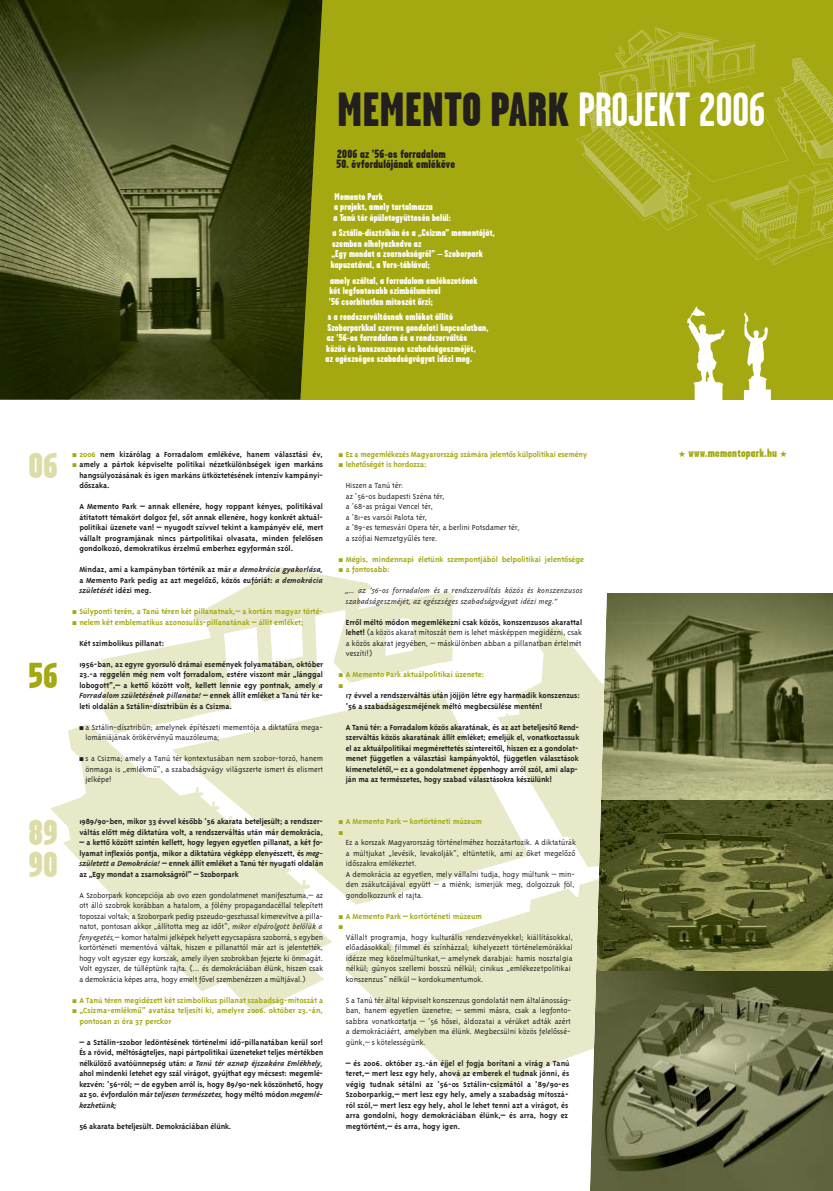
<style>
.page{position:relative;width:833px;height:1191px;background:#fff}
.page>*{position:absolute;margin:0;border:0;box-sizing:border-box;transform-origin:0 0}
.t1{font:48px "Garage Gothic H Black";color:#231f1f}
.t2{font:36px/31.5px "Garage Gothic H Black";color:#dcdca7}
.t3{font:36px "Garage Gothic H Black";color:#a4a912}
.t4{font:12px "Garage Gothic H Black";letter-spacing:.015em;color:#231f1f}
.t5{font:12px "Garage Gothic H Black";letter-spacing:.015em;color:#a4a912}
.t6{font:10px/10.5px "Garage Gothic H Black";letter-spacing:.01em;color:#fff}
.t7{font:8.5px/10.5px "Triplex Bold H";color:#231f1f}
.t8{font:8.5px/10.5px "Triplex Light H";color:#231f1f}
.t9{font:8.5px/10.5px "Triplex Bold H";color:#a4a912}
.t10{font:8.5px "Triplex Bold Italic H";color:#231f1f}
.t11{font:8.5px/10.5px "Triplex Light Italic H";color:#231f1f}
.s1{font-family:"Garage Gothic H Bold";color:#fff}
.s2{color:#a4a912}
.s3{font-family:"Triplex Bold Italic H"}
.s4{font-family:"Triplex Bold H"}
.s5{font-family:"Triplex Light Italic H"}
</style>
<div class="page">
<img style="left:612px;top:799px;width:221px;height:172px">
<img style="left:612px;top:593px;width:221px;height:206px">
<img style="left:612px;top:971px;width:221px;height:220px">
<img style="left:50px;top:567px;width:562px;height:532px">
<div style="left:0;top:0;width:833px;height:400px;background:#a4a912"></div>
<img style="left:0;top:0;width:323px;height:400px">
<img style="left:743px;top:312px;width:28px;height:88px">
<img style="left:687px;top:306px;width:38px;height:94px">
<img style="left:576px;top:27px;width:257px;height:238px">
<svg style="left:73px;top:610px;width:3px;height:15px"></svg>
<svg style="left:73px;top:999px;width:3px;height:14px"></svg>
<svg style="left:339px;top:915px;width:4px;height:14px"></svg>
<svg style="left:339px;top:820px;width:4px;height:15px"></svg>
<svg style="left:339px;top:673px;width:4px;height:15px"></svg>
<svg style="left:339px;top:567px;width:4px;height:5px"></svg>
<h1 class="t1" style="left:337px;top:92px;width:430px">MEMENTO PARK <span class="s1">PROJEKT 2006</span></h1>
<h3 class="t4" style="left:337px;top:149px;width:110px">2006 az ’56-os forradalom</h3>
<h3 class="t4" style="left:336px;top:159px;width:120px">50. évfordulójának emlékéve</h3>
<p class="t6" style="left:333px;top:192px;width:119px">Memento Park<br>a projekt, amely tartalmazza<br>a Tanú tér épületegyüttesén belül:</p>
<p class="t6" style="left:331px;top:229px;width:166px">a Sztálin-dísztribün és a „Csizma” mementóját, szemben elhelyezkedve az<br>„Egy mondat a zsarnokságról” – Szoborpark kapuzatával, a Vers-táblával;</p>
<p class="t6" style="left:329px;top:276px;width:150px">amely ezáltal, a forradalom emlékezetének két legfontosabb szimbólumával<br>’56 csorbítatlan mítoszát ôrzi;</p>
<p class="t6" style="left:326px;top:313px;width:164px">s a rendszerváltásnak emléket állító Szoborparkkal szerves gondolati kapcsolatban, az ’56-os forradalom és a rendszerváltás<br>közös és konszenzusos szabadságeszméjét,<br>az egészséges szabadságvágyat idézi meg.</p>
<h2 class="t2" style="left:28px;top:453px;width:31px">06</h2>
<h2 class="t3" style="left:28px;top:662px;width:31px">56</h2>
<h2 class="t2" style="left:28px;top:821px;width:31px">89<br>90</h2>
<p class="t7" style="left:79px;top:449px;width:245px;text-align:justify"><span class="s2">2006</span> nem kizárólag a Forradalom emlékéve, hanem választási év, amely a pártok képviselte politikai nézetkülönbségek igen markáns hangsúlyozásának és igen markáns ütköztetésének intenzív kampányi&shy;dôszaka.</p>
<p class="t7" style="left:79px;top:502px;width:245px;text-align:justify">A Memento Park – annak ellenére, hogy roppant kényes, politikával átitatott témakört dolgoz fel, sôt annak ellenére, hogy konkrét aktuál&shy;politikai üzenete van! – nyugodt szívvel tekint a kampányév elé, mert vállalt programjának nincs pártpolitikai olvasata, minden felelôsen gondolkozó, demokratikus érzelmû emberhez egyformán szól.</p>
<p class="t7" style="left:79px;top:565px;width:245px">Mindaz, ami a kampányban történik az már <span class="s3">a demokrácia gyakorlása, </span>a Memento Park pedig az azt megelôzô, közös eufóriát: <span class="s3">a demokrácia</span></p>
<p class="t10" style="left:79px;top:587px;width:74px">születését <span class="s4">idézi meg.</span></p>
<p class="t9" style="left:79px;top:607px;width:245px">Súlyponti terén, a Tanú téren két pillanatnak,– a kortárs magyar törté&shy;nelem két emblematikus azonosulás-pillanatának – állít emléket;</p>
<p class="t7" style="left:79px;top:638px;width:86px">Két szimbolikus pillanat:</p>
<p class="t7" style="left:79px;top:659px;width:245px;text-align:justify">1956-ban, az egyre gyorsuló drámai események folyamatában, október 23.-a reggelén még nem volt forradalom, estére viszont már „lánggal lobogott”,– a kettô között volt, kellett lennie egy pontnak, amely <span class="s3">a</span></p>
<p class="t10" style="left:79px;top:692px;width:245px">Forradalom születésének pillanata! <span class="s4">– ennek állít emléket a Tanú tér ke-</span></p>
<p class="t7" style="left:79px;top:701px;width:154px">leti oldalán a Sztálin-dísztribün és a Csizma.</p>
<p class="t8" style="left:86px;top:722px;width:239px;text-indent:-6px">■ a Sztálin-dísztribün; amelynek építészeti mementója a diktatúra mega&shy;lomániájának örökérvényû mauzóleuma;</p>
<p class="t8" style="left:86px;top:754px;width:239px;text-align:justify;text-indent:-6px">■ s a Csizma; amely a Tanú tér kontextusában nem szobor-torzó, hanem önmaga is „emlékmû”, a szabadságvágy világszerte ismert és elismert jelképe!</p>
<p class="t7" style="left:79px;top:817px;width:245px">1989/90-ben, mikor 33 évvel késôbb ’56 akarata beteljesült; a rendszer&shy;váltás elôtt még diktatúra volt, a rendszerváltás után már demokrácia,</p>
<p class="t7" style="left:79px;top:838px;width:245px;text-align:justify">– a kettô között szintén kellett, hogy legyen egyetlen pillanat, a két fo&shy;lyamat inflexiós pontja, mikor a diktatúra végképp elenyészett, és <span class="s3">meg&shy;született a Demokrácia!</span> – ennek állít emléket a Tanú tér nyugati oldalán az „Egy mondat a zsarnokságról” – Szoborpark</p>
<p class="t8" style="left:79px;top:890px;width:245px;text-align:justify">A Szoborpark koncepciója ab ovo ezen gondolatmenet manifesztuma,– az ott álló szobrok korábban a hatalom, a fölény propagandacéllal telepített toposzai voltak; a Szoborpark pedig pszeudo-gesztussal kimerevítve a pilla&shy;natot, pontosan akkor „állította meg az idôt”, <span class="s5">mikor elpárolgott belôlük a fenyegetés,</span>– komor hatalmi jelképek helyett egycsapásra szoborrá, s egyben kortörténeti mementóvá váltak, hiszen e pillanattól már azt is jelentették, hogy volt egyszer egy korszak, amely ilyen szobrokban fejezte ki önmagát.<br>Volt egyszer, de túlléptünk rajta. (... és demokráciában élünk, hiszen csak a demokrácia képes arra, hogy emelt fôvel szembenézzen a múltjával.)</p>
<p class="t9" style="left:79px;top:995px;width:245px;text-align:justify">A Tanú téren megidézett két szimbolikus pillanat szabadság-mítoszát a „Csizma-emlékmû” avatása teljesíti ki, amelyre 2006. október 23.-án, pontosan 21 óra 37 perckor</p>
<p class="t7" style="left:79px;top:1037px;width:246px">– a Sztálin-szobor ledöntésének történelmi idô-pillanatában kerül sor!<br>És a rövid, méltóságteljes, napi pártpolitikai üzeneteket teljes mértékben</p>
<p class="t10" style="left:79px;top:1060px;width:245px"><span class="s4">nélkülözô avatóünnepség után:</span> a Tanú tér aznap éjszakára Emlékhely,</p>
<p class="t7" style="left:79px;top:1069px;width:246px;text-align:justify">ahol mindenki letehet egy szál virágot, gyújthat egy mécsest: megemlé&shy;kezvén: ’56-ról; – de egyben arról is, hogy 89/90-nek köszönhetô, hogy az 50. évfordulón már <span class="s3">teljesen természetes,</span> hogy méltó módon <span class="s3">megemlé-</span></p>
<p class="t10" style="left:79px;top:1102px;width:39px">kezhetünk;</p>
<p class="t7" style="left:79px;top:1121px;width:154px">56 akarata beteljesült. Demokráciában élünk.</p>
<p class="t9" style="left:346px;top:449px;width:243px">Ez a megemlékezés Magyarország számára jelentôs külpolitikai esemény lehetôségét is hordozza:</p>
<p class="t8" style="left:346px;top:481px;width:175px">Hiszen a Tanú tér:<br>az ’56-os budapesti Széna tér,<br>a ’68-as prágai Vencel tér,<br>a ’81-es varsói Palota tér,<br>a ’89-es temesvári Opera tér, a berlini Potsdamer tér, a szófiai Nemzetgyûlés tere.</p>
<p class="t9" style="left:346px;top:554px;width:240px">Mégis, mindennapi életünk szempontjából belpolitikai jelentôsége a fontosabb:</p>
<p class="t11" style="left:346px;top:586px;width:239px">„… az ’56-os forradalom és a rendszerváltás közös és konszenzusos szabadságeszméjét, az egészséges szabadságvágyat idézi meg.”</p>
<p class="t7" style="left:346px;top:617px;width:238px">Errôl méltó módon megemlékezni csak közös, konszenzusos akarattal</p>
<p class="t8" style="left:346px;top:628px;width:238px;text-align:justify"><span class="s4">lehet!</span> (a közös akarat mítoszát nem is lehet másképpen megidézni, csak a közös akarat jegyében, – máskülönben abban a pillanatban értelmét veszíti!)</p>
<p class="t9" style="left:346px;top:670px;width:140px">A Memento Park aktuálpolitikai üzenete:</p>
<p class="t7" style="left:346px;top:691px;width:236px">17 évvel a rendszerváltás után jöjjön létre egy harmadik konszenzus: ’56 a szabadságeszméjének méltó megbecsülése mentén!</p>
<p class="t7" style="left:346px;top:722px;width:235px">A Tanú tér: a Forradalom közös akaratának, és az azt beteljesítô Rend&shy;szerváltás közös akaratának állít emléket; emeljük el, vonatkoztassuk el az aktuálpolitikai megmérettetés színtereitôl, hiszen ez a gondolat&shy;menet független a választási kampányoktól, független választások kimenetelétôl,– ez a gondolatmenet éppenhogy arról szól, ami alap&shy;ján ma az természetes, hogy szabad választásokra készülünk!</p>
<p class="t9" style="left:346px;top:817px;width:138px">A Memento Park – kortörténeti múzeum</p>
<p class="t8" style="left:346px;top:838px;width:232px">Ez a korszak Magyarország történelméhez hozzátartozik. A diktatúrák a múltjukat „levésik, levakolják”, eltüntetik, ami az ôket megelôzô idôszakra emlékeztet.<br>A demokrácia az egyetlen, mely vállalni tudja, hogy múltunk – min&shy;den zsákutcájával együtt – a miénk; ismerjük meg, dolgozzuk föl, gondolkozzunk el rajta.</p>
<p class="t9" style="left:346px;top:911px;width:138px">A Memento Park – kortörténeti múzeum</p>
<p class="t8" style="left:346px;top:932px;width:229px">Vállalt programja, hogy kulturális rendezvényekkel; kiállításokkal, elôadásokkal; filmmel és színházzal; kihelyezett történelemórákkal idézze meg közelmúltunkat,– amelynek darabjai: hamis nosztalgia nélkül; gúnyos szellemi bosszú nélkül; cinikus „emlékezetpolitikai konszenzus” nélkül – kordokumentumok.</p>
<p class="t8" style="left:346px;top:995px;width:227px;text-align:justify">S a Tanú tér által képviselt konszenzus gondolatát nem általánosság&shy;ban, hanem egyetlen üzenetre; – semmi másra, csak a legfonto&shy;sabbra vonatkoztatja – ’56 hôsei, áldozatai a vérüket adták azért a demokráciáért, amelyben ma élünk. Megbecsülni közös felelôssé&shy;günk,– s kötelességünk.</p>
<p class="t7" style="left:346px;top:1058px;width:225px">– és 2006. október 23.-án éjjel el fogja borítani a virág a Tanú teret,– mert lesz egy hely, ahová az emberek el tudnak jönni, és végig tudnak sétálni az ’56-os Sztálin-csizmától a ’89/90-es Szoborparkig,– mert lesz egy hely, amely a szabadság mítoszá&shy;ról szól,– mert lesz egy hely, ahol le lehet tenni azt a virágot, és arra gondolni, hogy demokráciában élünk,– és arra, hogy ez megtörtént,– és arra, hogy igen.</p>
<h3 class="t5" style="left:679px;top:448px;width:110px">★ www.mementopark.hu ★</h3>
</div>
